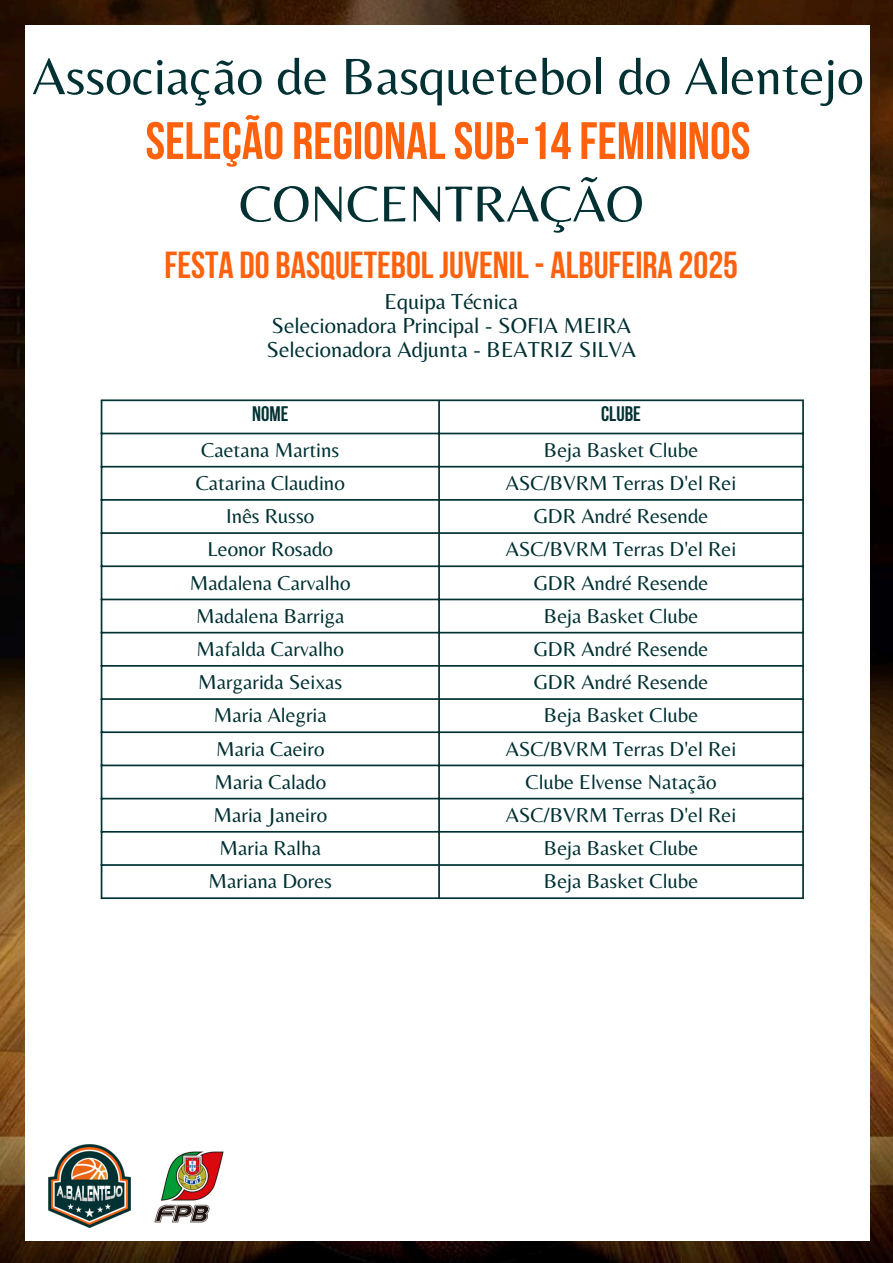
<style>
.page{position:relative;width:893px;height:1263px;background:#fff}
.page>*{position:absolute;margin:0;border:0;box-sizing:border-box;transform-origin:0 0}
.t1{font:53.25px "Belleza";color:#013133}
.t2{font:700 52.5px/62.4px "Bebas Neue";color:#ff610d;text-align:center}
.t3{font:700 37.5px "Bebas Neue";color:#ff610d}
.t4{font:22.5px "Belleza";color:#013133}
.t5{font:20.92px "Belleza";color:#013133}
.t6{font:700 20.92px "Bebas Neue";color:#013133}
.s1{font-family:"Belleza";font-weight:400;color:#013133}
</style>
<div class="page">
<img style="left:0;top:0;width:893px;height:1263px">
<div style="left:26px;top:25px;width:844px;height:1215px;background:#fff"></div>
<svg style="left:102px;top:401px;width:700px;height:496px"></svg>
<hr style="left:101px;top:401px;width:1px;height:496px;background:#013133">
<hr style="left:438px;top:401px;width:2px;height:496px;background:#013133">
<hr style="left:802px;top:401px;width:2px;height:496px;background:#013133">
<hr style="left:101px;top:399px;width:703px;height:2px;background:#013133">
<hr style="left:101px;top:433px;width:703px;height:1px;background:#013133">
<hr style="left:101px;top:466px;width:703px;height:1px;background:#013133">
<hr style="left:101px;top:499px;width:703px;height:2px;background:#013133">
<hr style="left:101px;top:532px;width:703px;height:2px;background:#013133">
<hr style="left:101px;top:565px;width:703px;height:2px;background:#013133">
<hr style="left:101px;top:599px;width:703px;height:1px;background:#013133">
<hr style="left:101px;top:632px;width:703px;height:1px;background:#013133">
<hr style="left:101px;top:665px;width:703px;height:2px;background:#013133">
<hr style="left:101px;top:698px;width:703px;height:2px;background:#013133">
<hr style="left:101px;top:731px;width:703px;height:2px;background:#013133">
<hr style="left:101px;top:764px;width:703px;height:2px;background:#013133">
<hr style="left:101px;top:798px;width:703px;height:1px;background:#013133">
<hr style="left:101px;top:831px;width:703px;height:2px;background:#013133">
<hr style="left:101px;top:864px;width:703px;height:2px;background:#013133">
<hr style="left:101px;top:897px;width:703px;height:2px;background:#013133">
<img style="left:48px;top:1144px;width:82px;height:83px">
<img style="left:154px;top:1151px;width:70px;height:72px">
<p class="t1" style="left:32px;top:45px;width:833px">Associação de Basquetebol do Alentejo</p>
<p class="t2" style="left:145px;top:115px;width:606px">SELEÇÃO REGIONALSUB-14FEMININOS<br><span class="s1">CONCENTRAÇÃO</span></p>
<h1 class="t3" style="left:164px;top:250px;width:575px">FESTA DO BASQUETEBOLJUVENIL- ALBUFEIRA 2025</h1>
<h1 class="t4" style="left:384px;top:288px;width:135px">Equipa Técnica</h1>
<p class="t4" style="left:271px;top:312px;width:361px">Selecionadora Principal - SOFIA MEIRA</p>
<p class="t4" style="left:266px;top:336px;width:371px">Selecionadora Adjunta - BEATRIZ SILVA</p>
<p class="t6" style="left:252px;top:406px;width:38px">NOME</p>
<p class="t6" style="left:601px;top:406px;width:41px">CLUBE</p>
<p class="t5" style="left:201px;top:437px;width:140px">Caetana Martins</p>
<p class="t5" style="left:544px;top:437px;width:156px">Beja Basket Clube</p>
<p class="t5" style="left:196px;top:471px;width:151px">Catarina Claudino</p>
<p class="t5" style="left:506px;top:471px;width:232px">ASC/BVRM Terras D'el Rei</p>
<p class="t5" style="left:226px;top:504px;width:90px">Inês Russo</p>
<p class="t5" style="left:534px;top:504px;width:176px">GDR André Resende</p>
<p class="t5" style="left:208px;top:537px;width:127px">Leonor Rosado</p>
<p class="t5" style="left:506px;top:537px;width:232px">ASC/BVRM Terras D'el Rei</p>
<p class="t5" style="left:190px;top:570px;width:162px">Madalena Carvalho</p>
<p class="t5" style="left:534px;top:570px;width:176px">GDR André Resende</p>
<p class="t5" style="left:196px;top:603px;width:150px">Madalena Barriga</p>
<p class="t5" style="left:544px;top:603px;width:156px">Beja Basket Clube</p>
<p class="t5" style="left:197px;top:636px;width:149px">Mafalda Carvalho</p>
<p class="t5" style="left:534px;top:636px;width:176px">GDR André Resende</p>
<p class="t5" style="left:198px;top:670px;width:146px">Margarida Seixas</p>
<p class="t5" style="left:534px;top:670px;width:176px">GDR André Resende</p>
<p class="t5" style="left:214px;top:703px;width:115px">Maria Alegria</p>
<p class="t5" style="left:544px;top:703px;width:156px">Beja Basket Clube</p>
<p class="t5" style="left:216px;top:736px;width:110px">Maria Caeiro</p>
<p class="t5" style="left:506px;top:736px;width:232px">ASC/BVRM Terras D'el Rei</p>
<p class="t5" style="left:214px;top:769px;width:113px">Maria Calado</p>
<p class="t5" style="left:525px;top:769px;width:193px">Clube Elvense Natação</p>
<p class="t5" style="left:213px;top:802px;width:115px">Maria Janeiro</p>
<p class="t5" style="left:506px;top:802px;width:232px">ASC/BVRM Terras D'el Rei</p>
<p class="t5" style="left:220px;top:836px;width:103px">Maria Ralha</p>
<p class="t5" style="left:544px;top:836px;width:156px">Beja Basket Clube</p>
<p class="t5" style="left:209px;top:869px;width:125px">Mariana Dores</p>
<p class="t5" style="left:544px;top:869px;width:156px">Beja Basket Clube</p>
</div>
